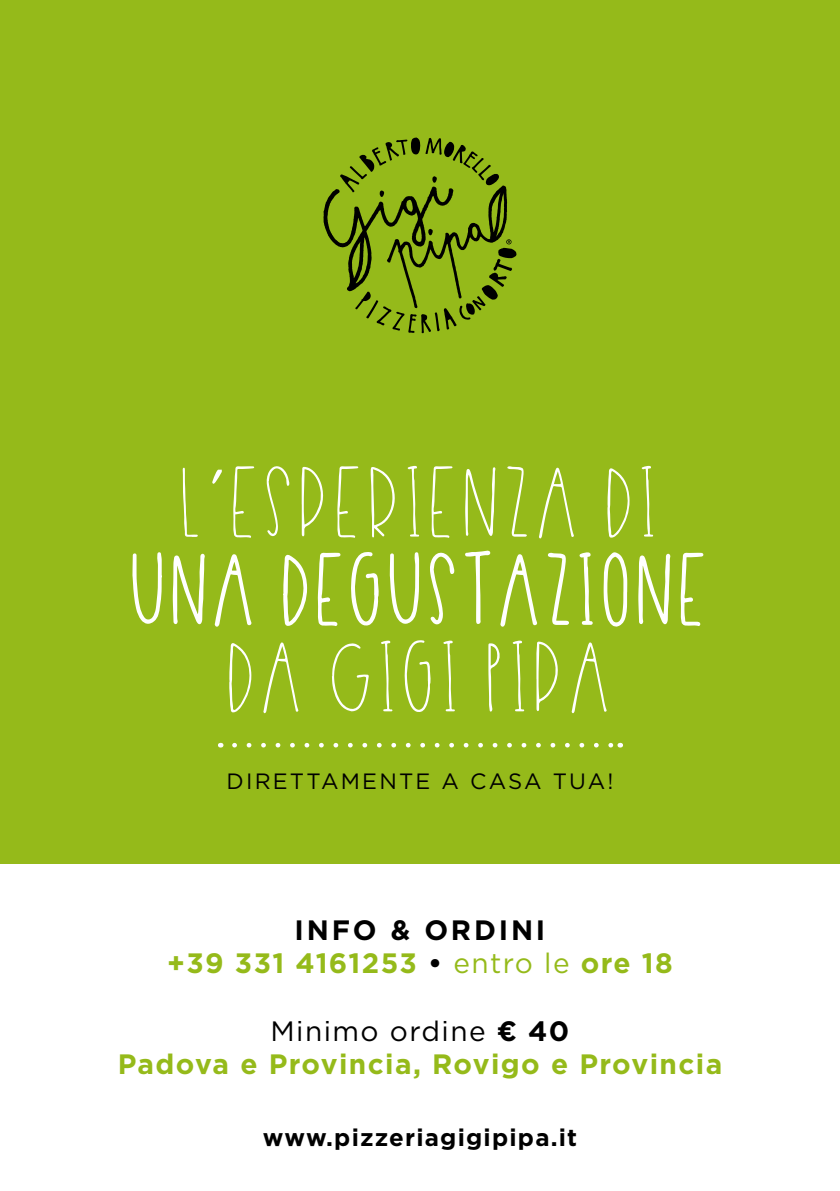
<style>
.page{position:relative;width:840px;height:1191px;background:#fff}
.page>*{position:absolute;margin:0;border:0;box-sizing:border-box;transform-origin:0 0}
.t1{font:80.4px/87.4px "Desmond";letter-spacing:.1em;color:#fff;text-align:center}
.t2{font:700 28px/33.6px "Gotham";letter-spacing:.05em;color:#95ba1a;text-align:center}
.t3{font:700 24px "Gotham";letter-spacing:.05em;color:#000}
.t4{font:22.2px "Gotham";letter-spacing:.1em;color:#000}
.s1{font-family:"Children"}
.s2{color:#000}
.s3{font-weight:400}
.s4{font-weight:400;color:#000}
</style>
<div class="page">
<div style="left:0;top:0;width:839px;height:863px;background:#95ba1a"></div>
<svg style="left:323px;top:137px;width:193px;height:196px"></svg>
<svg style="left:234px;top:743px;width:378px;height:4px"></svg>
<h1 class="t1" style="left:133px;top:460px;width:574px">L<span class="s1">’</span>ESPERIENZA DI<br>UNA DEGUSTAZIONE<br>DA GIGI PIPA</h1>
<p class="t4" style="left:226px;top:767px;width:388px">DIRETTAMENTE A CASA TUA!</p>
<p class="t2" style="left:167px;top:912px;width:507px"><span class="s2">INFO &amp; ORDINI<br></span>+39 331 4161253 <span class="s2">•</span> <span class="s3">entro le</span> ore 18</p>
<p class="t2" style="left:118px;top:1013px;width:605px"><span class="s4">Minimo ordine</span> <span class="s2">¤ 40<br></span>Padova e Provincia, Rovigo e Provincia</p>
<p class="t3" style="left:262px;top:1123px;width:316px">www.pizzeriagigipipa.it</p>
</div>
